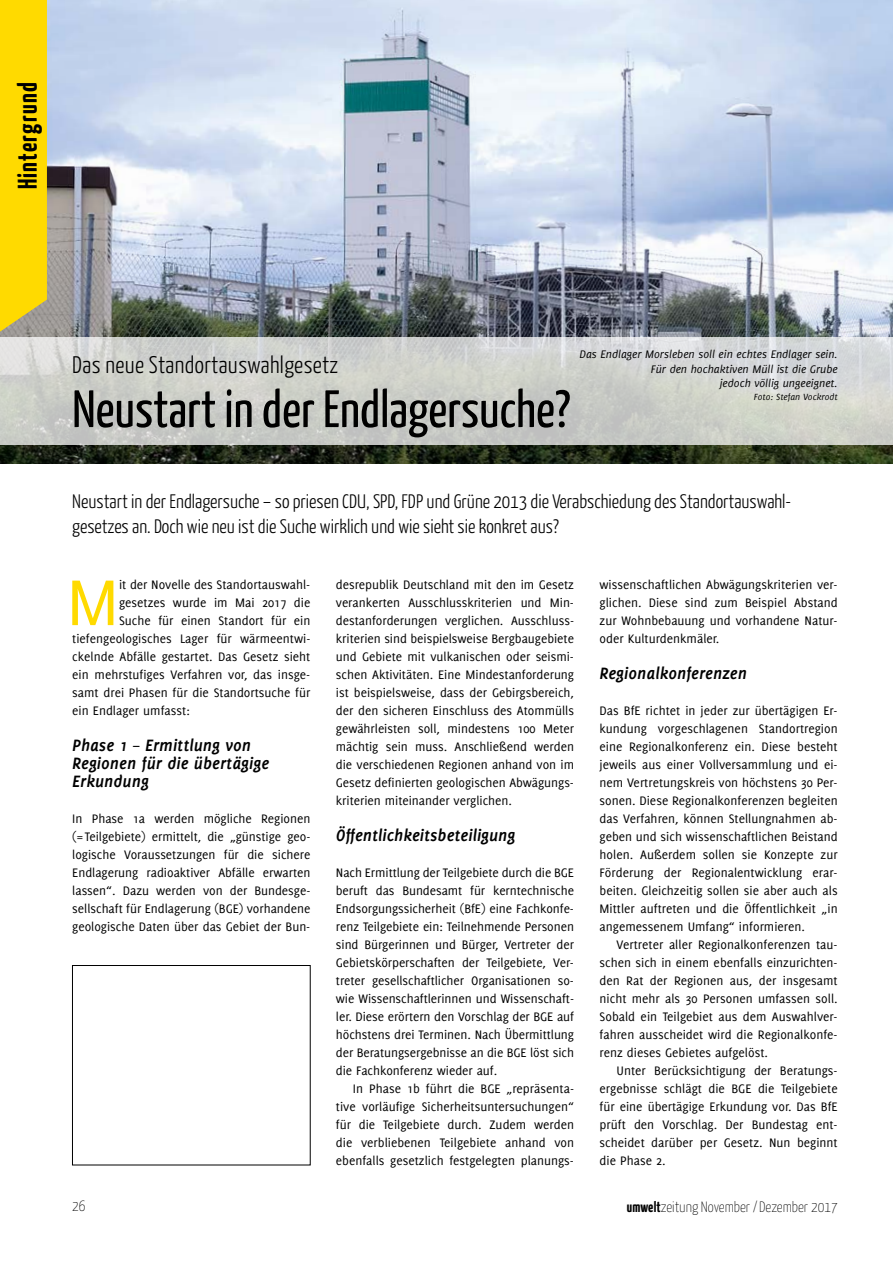
<style>
.page{position:relative;width:893px;height:1263px;background:#fff}
.page>*{position:absolute;margin:0;border:0;box-sizing:border-box;transform-origin:0 0}
.t1{font:70.65px "Delicious";color:#ffda00}
.t2{font:52.5px "Yanone Kaffeesatz";color:#000}
.t3{font:700 27px "Yanone Kaffeesatz";letter-spacing:.05em;color:#000}
.t4{font:300 24px "Yanone Kaffeesatz";letter-spacing:.015em;color:#000}
.t5{font:300 19.5px/25.5px "Yanone Kaffeesatz";color:#000}
.t6{font:italic 700 18px/18px "Delicious";color:#000}
.t7{font:100 15px "Yanone Kaffeesatz";color:#000}
.t8{font:13.5px/18px "Delicious";color:#000;text-align:justify}
.t9{font:italic 12px/14.4px "Delicious";color:#000;text-align:right}
.t10{font:italic 9.75px "Delicious";color:#000}
.s1{font-weight:700}
</style>
<div class="page">
<img style="left:0;top:0;width:893px;height:463px">
<svg style="left:0;top:337px;width:893px;height:107px;background:#ced0cb"></svg>
<div style="left:72px;top:965px;width:238px;height:200px;border:1px solid #000"></div>
<svg style="left:0;top:0;width:47px;height:340px;background:#f8d50b"></svg>
<h3 class="t3" style="left:11px;top:189px;width:109px;rotate:-90deg">Hintergrund</h3>
<h3 class="t4" style="left:72px;top:350px;width:267px">Das neue Standortauswahlgesetz</h3>
<h2 class="t2" style="left:72px;top:377px;width:500px">Neustart in der Endlagersuche?</h2>
<p class="t9" style="left:579px;top:347px;width:260px">Das Endlager Morsleben soll ein echtes Endlager sein.<br>Für den hochaktiven Müll ist die Grube<br>jedoch völlig ungeeignet.</p>
<p class="t10" style="left:754px;top:392px;width:85px">Foto: Stefan Vockrodt</p>
<h3 class="t5" style="left:72px;top:488px;width:720px">Neustart in der Endlagersuche – so priesen CDU, SPD, FDP und Grüne 2013 die Verabschiedung des Standortauswahl&shy;gesetzes an. Doch wie neu ist die Suche wirklich und wie sieht sie konkret aus?</h3>
<h1 class="t1" style="left:67px;top:562px;width:54px">M</h1>
<p class="t8" style="left:119px;top:575px;width:193px">it der Novelle des Standortauswahl-</p>
<p class="t8" style="left:119px;top:593px;width:193px">gesetzes wurde im Mai 2017 die</p>
<p class="t8" style="left:119px;top:611px;width:193px">Suche für einen Standort für ein</p>
<p class="t8" style="left:72px;top:629px;width:240px">tiefengeologisches Lager für wärmeentwi-</p>
<p class="t8" style="left:72px;top:647px;width:240px">ckelnde Abfälle gestartet. Das Gesetz sieht</p>
<p class="t8" style="left:72px;top:665px;width:240px">ein mehrstufiges Verfahren vor, das insge-</p>
<p class="t8" style="left:72px;top:683px;width:240px">samt drei Phasen für die Standortsuche für</p>
<p class="t8" style="left:72px;top:701px;width:119px">ein Endlager umfasst:</p>
<h3 class="t6" style="left:72px;top:736px;width:198px">Phase 1 – Ermittlung von<br>Regionen für die übertägige<br>Erkundung</h3>
<p class="t8" style="left:72px;top:809px;width:240px">In Phase 1a werden mögliche Regionen (=Teilgebiete) ermittelt, die „günstige geo&shy;logische Voraussetzungen für die sichere Endlagerung radioaktiver Abfälle erwarten lassen“. Dazu werden von der Bundesge&shy;sellschaft für Endlagerung (BGE) vorhandene geologische Daten über das Gebiet der Bun-</p>
<p class="t8" style="left:336px;top:575px;width:240px">desrepublik Deutschland mit den im Gesetz verankerten Ausschlusskriterien und Min&shy;destanforderungen verglichen. Ausschluss&shy;kriterien sind beispielsweise Bergbaugebiete und Gebiete mit vulkanischen oder seismi&shy;schen Aktivitäten. Eine Mindestanforderung ist beispielsweise, dass der Gebirgsbereich, der den sicheren Einschluss des Atommülls gewährleisten soll, mindestens 100 Meter mächtig sein muss. Anschließend werden die verschiedenen Regionen anhand von im Gesetz definierten geologischen Abwägungs&shy;kriterien miteinander verglichen.</p>
<h3 class="t6" style="left:336px;top:826px;width:181px">Öffentlichkeitsbeteiligung</h3>
<p class="t8" style="left:336px;top:863px;width:240px">Nach Ermittlung der Teilgebiete durch die BGE beruft das Bundesamt für kerntechnische Endsorgungssicherheit (BfE) eine Fachkonfe&shy;renz Teilgebiete ein: Teilnehmende Personen sind Bürgerinnen und Bürger, Vertreter der Gebietskörperschaften der Teilgebiete, Ver&shy;treter gesellschaftlicher Organisationen so&shy;wie Wissenschaftlerinnen und Wissenschaft&shy;ler. Diese erörtern den Vorschlag der BGE auf höchstens drei Terminen. Nach Übermittlung der Beratungsergebnisse an die BGE löst sich die Fachkonferenz wieder auf.</p>
<p class="t8" style="left:336px;top:1079px;width:240px;text-indent:17px">In Phase 1b führt die BGE „repräsenta&shy;tive vorläufige Sicherheitsuntersuchungen“ für die Teilgebiete durch. Zudem werden die verbliebenen Teilgebiete anhand von ebenfalls gesetzlich festgelegten planungs-</p>
<p class="t8" style="left:600px;top:575px;width:240px">wissenschaftlichen Abwägungskriterien ver&shy;glichen. Diese sind zum Beispiel Abstand zur Wohnbebauung und vorhandene Natur&shy;oder Kulturdenkmäler.</p>
<h3 class="t6" style="left:600px;top:664px;width:149px">Regionalkonferenzen</h3>
<p class="t8" style="left:600px;top:701px;width:240px">Das BfE richtet in jeder zur übertägigen Er&shy;kundung vorgeschlagenen Standortregion eine Regionalkonferenz ein. Diese besteht jeweils aus einer Vollversammlung und ei&shy;nem Vertretungskreis von höchstens 30 Per&shy;sonen. Diese Regionalkonferenzen begleiten das Verfahren, können Stellungnahmen ab&shy;geben und sich wissenschaftlichen Beistand holen. Außerdem sollen sie Konzepte zur Förderung der Regionalentwicklung erar&shy;beiten. Gleichzeitig sollen sie aber auch als Mittler auftreten und die Öffentlichkeit „in angemessenem Umfang“ informieren.</p>
<p class="t8" style="left:600px;top:935px;width:240px;text-indent:17px">Vertreter aller Regionalkonferenzen tau&shy;schen sich in einem ebenfalls einzurichten&shy;den Rat der Regionen aus, der insgesamt nicht mehr als 30 Personen umfassen soll.<br>Sobald ein Teilgebiet aus dem Auswahlver&shy;fahren ausscheidet wird die Regionalkonfe&shy;renz dieses Gebietes aufgelöst.</p>
<p class="t8" style="left:600px;top:1061px;width:240px;text-indent:17px">Unter Berücksichtigung der Beratungs&shy;ergebnisse schlägt die BGE die Teilgebiete für eine übertägige Erkundung vor. Das BfE prüft den Vorschlag. Der Bundestag ent&shy;scheidet darüber per Gesetz. Nun beginnt die Phase 2.</p>
<p class="t7" style="left:72px;top:1196px;width:15px">26</p>
<p class="t7" style="left:627px;top:1197px;width:212px"><span class="s1">umwelt</span>zeitung November / Dezember 2017</p>
</div>
